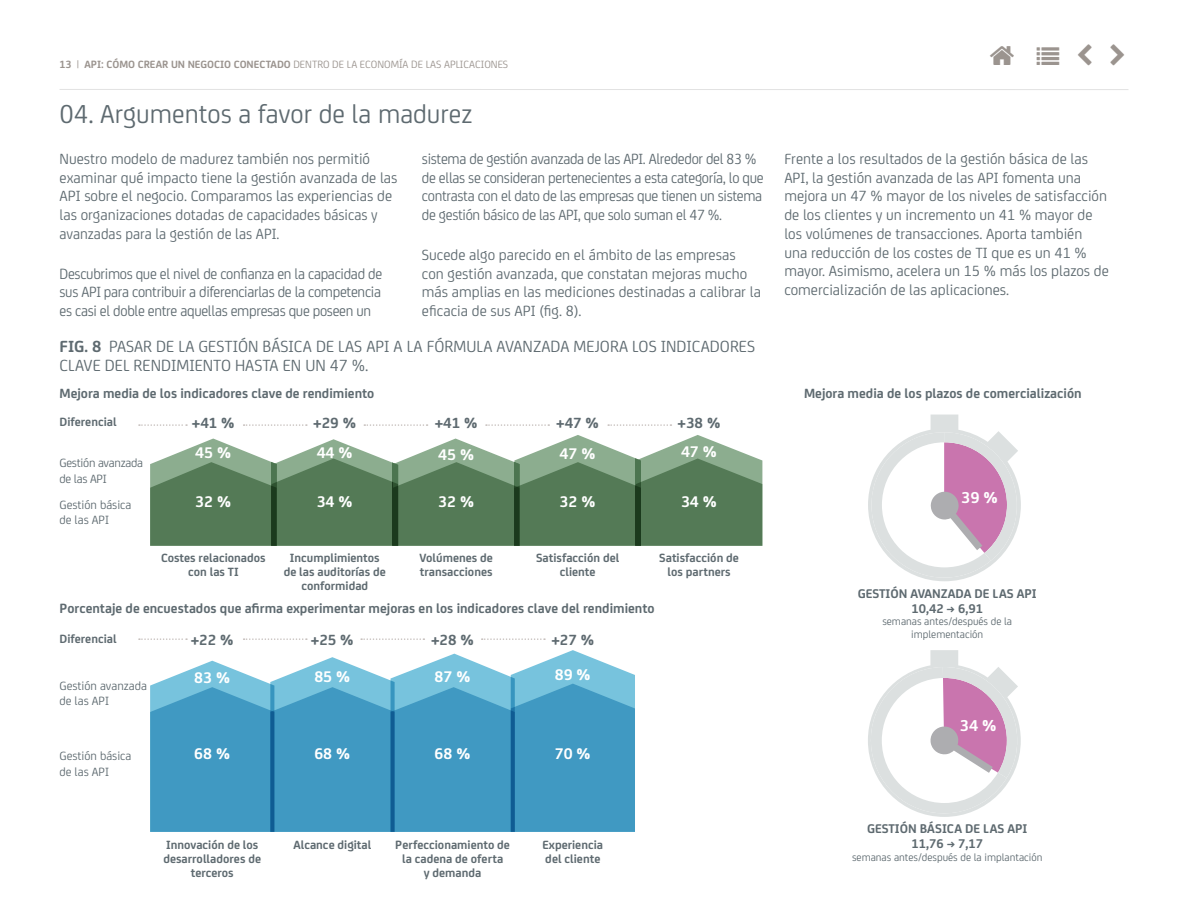
<style>
.page{position:relative;width:1188px;height:918px;background:#fff}
.page>*{position:absolute;margin:0;border:0;box-sizing:border-box;transform-origin:0 0}
.t1{font:27.75px "CA Sans";color:#5e6a70}
.t2{font:17.25px/18.8px "CA Sans";color:#5e6a70}
.t3{font:700 16.8px "CA Sans";color:#fff}
.t4{font:700 16.5px "CA Sans";color:#fff}
.t5{font:15.75px/18.8px "CA Sans";color:#5e6a70}
.t6{font:15.75px/18.8px "CA Sans";letter-spacing:-.02em;color:#5e6a70;scale:.96 1}
.t7{font:15.75px/18.8px "CA Sans";color:#5e6a70;text-align:justify;scale:.96 1}
.t8{font:700 15.75px "CA Sans";color:#5e6a70}
.t9{font:700 14.25px "CA Sans";color:#5e6a70}
.t10{font:700 13.5px/15px "CA Sans";color:#5e6a70;text-align:center}
.t11{font:700 12.75px/14.2px "CA Sans";color:#5e6a70;text-align:center}
.t12{font:12.75px/15.3px "CA Sans";color:#5e6a70}
.t13{font:12.75px/15.3px "CA Sans";letter-spacing:-.02em;color:#5e6a70}
.t14{font:11.25px/12.8px "CA Sans";color:#5e6a70;text-align:center}
.t15{font:11.25px "CA Sans";color:#9b948f}
.s1{font-weight:700}
</style>
<div class="page">
<hr style="left:60px;top:89px;width:1068px;height:1px;background:#e2e2e2">
<svg style="left:150px;top:650px;width:485px;height:182px;background:#5aa8cb"></svg>
<svg style="left:139px;top:638px;width:48px;height:2px"></svg>
<svg style="left:150px;top:435px;width:612px;height:111px;background:#759477"></svg>
<svg style="left:139px;top:424px;width:48px;height:2px"></svg>
<svg style="left:244px;top:424px;width:63px;height:2px"></svg>
<svg style="left:244px;top:638px;width:63px;height:2px"></svg>
<svg style="left:364px;top:424px;width:64px;height:2px"></svg>
<svg style="left:361px;top:638px;width:63px;height:2px"></svg>
<svg style="left:486px;top:424px;width:63px;height:2px"></svg>
<svg style="left:482px;top:638px;width:63px;height:2px"></svg>
<svg style="left:608px;top:424px;width:63px;height:2px"></svg>
<svg style="left:868px;top:415px;width:153px;height:167px"></svg>
<svg style="left:868px;top:650px;width:153px;height:167px"></svg>
<p class="t15" style="left:60px;top:56px;width:450px"><span class="s1">13</span> | <span class="s1">API: CÓMO CREAR UN NEGOCIO CONECTADO</span> DENTRO DE LA ECONOMÍA DE LAS APLICACIONES</p>
<h1 class="t1" style="left:60px;top:94px;width:415px">04. Argumentos a favor de la madurez</h1>
<p class="t5" style="left:60px;top:148px;width:340px">Nuestro modelo de madurez también nos permitió examinar qué impacto tiene la gestión avanzada de las API sobre el negocio. Comparamos las experiencias de las organizaciones dotadas de capacidades básicas y avanzadas para la gestión de las API.</p>
<p class="t7" style="left:60px;top:263px;width:338px">Descubrimos que el nivel de confianza en la capacidad de sus API para contribuir a diferenciarlas de la competencia es casi el doble entre aquellas empresas que poseen un</p>
<p class="t6" style="left:422px;top:148px;width:357px">sistema de gestión avanzada de las API. Alrededor del 83 % de ellas se consideran pertenecientes a esta categoría, lo que contrasta con el dato de las empresas que tienen un sistema de gestión básico de las API, que solo suman el 47 %.</p>
<p class="t5" style="left:422px;top:244px;width:341px">Sucede algo parecido en el ámbito de las empresas con gestión avanzada, que constatan mejoras mucho más amplias en las mediciones destinadas a calibrar la eficacia de sus API (fig. 8).</p>
<p class="t2" style="left:60px;top:336px;width:697px"><span class="s1">FIG. 8</span> PASAR DE LA GESTIÓN BÁSICA DE LAS API A LA FÓRMULA AVANZADA MEJORA LOS INDICADORES<br>CLAVE DEL RENDIMIENTO HASTA EN UN 47 %.</p>
<p class="t9" style="left:60px;top:383px;width:316px">Mejora media de los indicadores clave de rendimiento</p>
<p class="t11" style="left:60px;top:414px;width:59px">Diferencial</p>
<p class="t13" style="left:60px;top:455px;width:85px">Gestión avanzada de las API</p>
<p class="t12" style="left:60px;top:496px;width:74px">Gestión básica de las API</p>
<p class="t8" style="left:192px;top:411px;width:45px">+41 %</p>
<p class="t8" style="left:313px;top:411px;width:45px">+29 %</p>
<p class="t8" style="left:435px;top:411px;width:45px">+41 %</p>
<p class="t8" style="left:556px;top:411px;width:45px">+47 %</p>
<p class="t8" style="left:678px;top:411px;width:45px">+38 %</p>
<p class="t4" style="left:195px;top:441px;width:38px">45 %</p>
<p class="t4" style="left:317px;top:440px;width:38px">44 %</p>
<p class="t4" style="left:438px;top:443px;width:38px">45 %</p>
<p class="t4" style="left:560px;top:441px;width:38px">47 %</p>
<p class="t4" style="left:681px;top:439px;width:38px">47 %</p>
<p class="t4" style="left:195px;top:490px;width:38px">32 %</p>
<p class="t4" style="left:317px;top:490px;width:38px">34 %</p>
<p class="t4" style="left:438px;top:490px;width:38px">32 %</p>
<p class="t4" style="left:560px;top:490px;width:38px">32 %</p>
<p class="t4" style="left:681px;top:490px;width:38px">34 %</p>
<p class="t11" style="left:161px;top:550px;width:106px">Costes relacionados con las TI</p>
<p class="t11" style="left:284px;top:550px;width:104px">Incumplimientos de las auditorías de conformidad</p>
<p class="t11" style="left:420px;top:550px;width:75px;text-align:left">Volúmenes de transacciones</p>
<p class="t11" style="left:536px;top:550px;width:85px">Satisfacción del cliente</p>
<p class="t11" style="left:659px;top:550px;width:81px">Satisfacción de los partners</p>
<p class="t9" style="left:60px;top:598px;width:597px">Porcentaje de encuestados que afirma experimentar mejoras en los indicadores clave del rendimiento</p>
<p class="t11" style="left:60px;top:630px;width:59px">Diferencial</p>
<p class="t12" style="left:60px;top:677px;width:89px">Gestión avanzada de las API</p>
<p class="t12" style="left:60px;top:748px;width:74px">Gestión básica de las API</p>
<p class="t8" style="left:191px;top:628px;width:45px">+22 %</p>
<p class="t8" style="left:311px;top:628px;width:45px">+25 %</p>
<p class="t8" style="left:431px;top:628px;width:45px">+28 %</p>
<p class="t8" style="left:551px;top:628px;width:45px">+27 %</p>
<p class="t4" style="left:194px;top:665px;width:38px">83 %</p>
<p class="t4" style="left:314px;top:664px;width:38px">85 %</p>
<p class="t4" style="left:435px;top:664px;width:38px">87 %</p>
<p class="t4" style="left:555px;top:662px;width:38px">89 %</p>
<p class="t4" style="left:194px;top:742px;width:38px">68 %</p>
<p class="t4" style="left:314px;top:742px;width:38px">68 %</p>
<p class="t4" style="left:435px;top:742px;width:38px">68 %</p>
<p class="t4" style="left:555px;top:742px;width:38px">70 %</p>
<p class="t11" style="left:166px;top:837px;width:94px">Innovación de los</p>
<p class="t11" style="left:293px;top:837px;width:79px">Alcance digital</p>
<p class="t11" style="left:163px;top:851px;width:99px">desarrolladores de terceros</p>
<p class="t11" style="left:395px;top:836px;width:116px">Perfeccionamiento de la cadena de oferta<br>y demanda</p>
<p class="t11" style="left:543px;top:836px;width:62px;text-align:left">Experiencia del cliente</p>
<p class="t5" style="left:784px;top:148px;width:326px">Frente a los resultados de la gestión básica de las API, la gestión avanzada de las API fomenta una mejora un 47 % mayor de los niveles de satisfacción de los clientes y un incremento un 41 % mayor de los volúmenes de transacciones. Aporta también una reducción de los costes de TI que es un 41 % mayor. Asimismo, acelera un 15 % más los plazos de comercialización de las aplicaciones.</p>
<p class="t9" style="left:804px;top:382px;width:279px">Mejora media de los plazos de comercialización</p>
<p class="t3" style="left:961px;top:485px;width:39px">39 %</p>
<p class="t10" style="left:858px;top:585px;width:181px">GESTIÓN AVANZADA DE LAS API<br>10,42 → 6,91</p>
<p class="t14" style="left:882px;top:615px;width:131px">semanas antes/después de la implementación</p>
<p class="t3" style="left:960px;top:713px;width:39px">34 %</p>
<p class="t10" style="left:867px;top:820px;width:162px">GESTIÓN BÁSICA DE LAS API<br>11,76 → 7,17</p>
<p class="t14" style="left:852px;top:850px;width:192px">semanas antes/después de la implantación</p>
</div>
